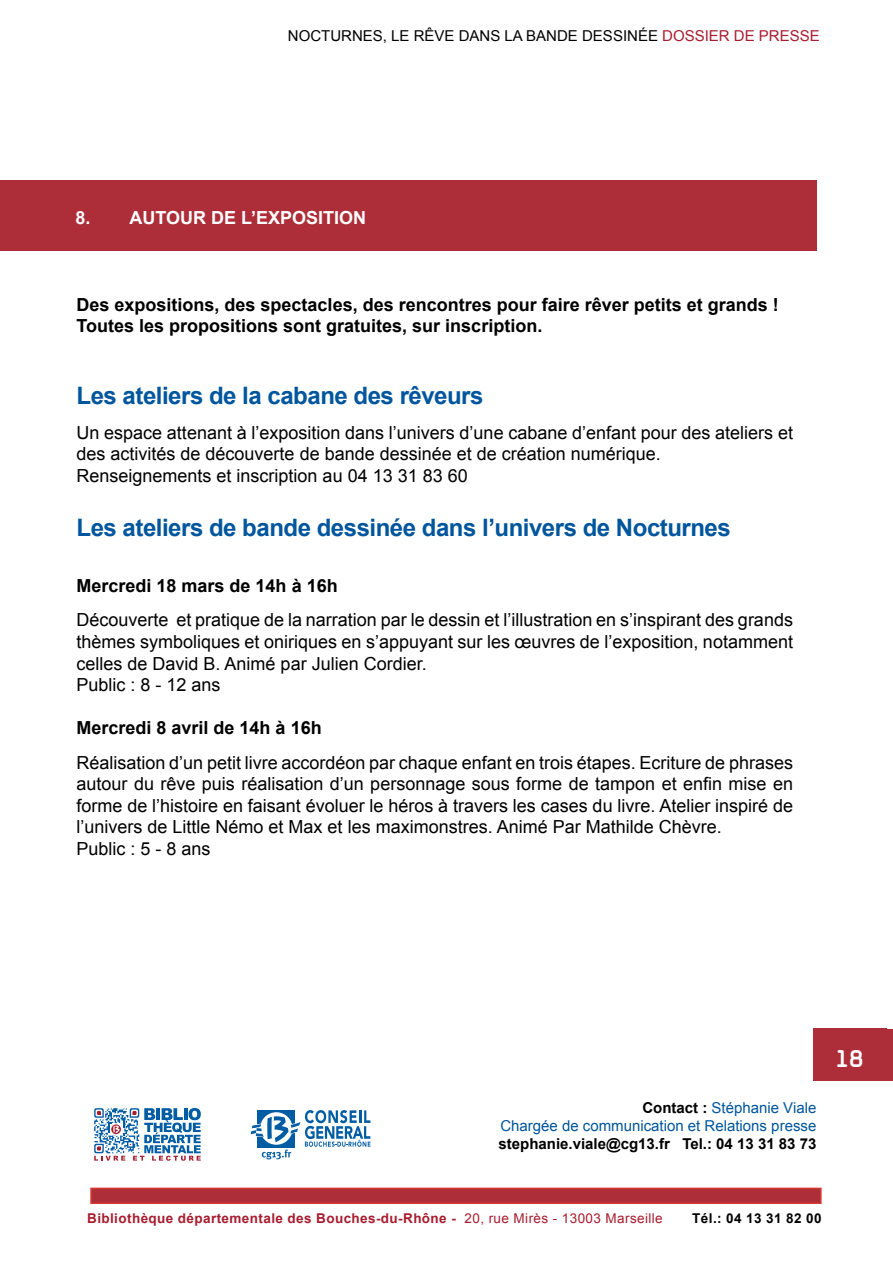
<style>
.page{position:relative;width:893px;height:1263px;background:#fff}
.page>*{position:absolute;margin:0;border:0;box-sizing:border-box;transform-origin:0 0}
.t1{font:700 28.5px "Magda Clean";color:#fff}
.t2{font:700 24px "Arial";letter-spacing:-.02em;color:#00569d}
.t3{font:18px/21.6px "Arial";color:#000}
.t4{font:700 18px/21.6px "Arial";color:#000}
.t5{font:700 18px "Arial";color:#fff}
.t6{font:15px/18px "Arial";color:#00569d;text-align:right}
.t7{font:15px "Arial";color:#000}
.t8{font:700 15px "Arial";color:#000}
.t9{font:700 13.5px "Arial";letter-spacing:.03em;color:#a81c2f}
.t10{font:700 13.5px "Arial";letter-spacing:.03em;color:#000}
.s1{color:#a81c2f}
.s2{font-weight:700;color:#000}
.s3{font-weight:400}
</style>
<div class="page">
<div style="left:813px;top:1030px;width:80px;height:51px;background:#ad2e38"></div>
<div style="left:813px;top:1029px;width:74px;height:51px;background:#ad2e38"></div>
<div style="left:0;top:180px;width:816px;height:71px;background:#ad2e38"></div>
<div style="left:90px;top:1187px;width:732px;height:17px;background:#ad2e38;border:2px solid #d43930"></div>
<svg style="left:94px;top:1108px;width:107px;height:53px"></svg>
<svg style="left:250px;top:1110px;width:120px;height:49px"></svg>
<p class="t7" style="left:288px;top:26px;width:533px">Nocturn es, le rêve dans la ban de dess in ée <span class="s1">Doss ier de presse</span></p>
<p class="t5" style="left:75px;top:206px;width:292px">8. AUTOUR DE L’EXPOSITION</p>
<p class="t4" style="left:77px;top:294px;width:704px">Des expositions, des spectacles, des rencontres pour faire rêver petits et grands !<br>Toutes les propositions sont gratuites, sur inscription.</p>
<h2 class="t2" style="left:77px;top:380px;width:408px">Les ateliers de la cabane des rêveurs</h2>
<p class="t3" style="left:77px;top:422px;width:718px">U n espace attenant à l’exposition dans l’univers d’une cabane d’enfant pour des ateliers et des activités de découverte de bande dessinée et de création numérique.<br>Renseignements et inscription au 04 13 31 83 60</p>
<h2 class="t2" style="left:77px;top:512px;width:656px">Les ateliers de bande dessinée dans l’univers de Nocturnes</h2>
<p class="t4" style="left:77px;top:575px;width:263px">Mercredi 18 mars de 14h à 16h</p>
<p class="t3" style="left:77px;top:609px;width:718px">Découverte et pratique de la narration par le dessin et l’illustration en s’inspirant des grands thèmes symboliques et oniriques en s’appuyant sur les œuvres de l’exposition, notamment celles de David B. Animé par Julien Cordier.<br>Public : 8 - 12 ans</p>
<p class="t4" style="left:77px;top:718px;width:247px">Mercredi 8 avril de 14h à 16h</p>
<p class="t3" style="left:77px;top:752px;width:718px">Réalisation d’un petit livre accordéon par chaque enfant en trois étapes. Ecriture de phrases autour du rêve puis réalisation d’un personnage sous forme de tampon et enfin mise en forme de l’histoire en faisant évoluer le héros à travers les cases du livre. Atelier inspiré de l’univers de Little Némo et Max et les maximonstres. Animé Par Mathilde Chèvre.<br>Public : 5 - 8 ans</p>
<p class="t6" style="left:500px;top:1099px;width:318px"><span class="s2">Contact :</span> Stéphanie Viale<br>Chargée de communication et Relations presse</p>
<p class="t8" style="left:498px;top:1134px;width:319px">stephanie.viale@cg13.fr Tel.: 04 13 31 83 73</p>
<h1 class="t1" style="left:836px;top:1043px;width:29px">18</h1>
<p class="t9" style="left:87px;top:1209px;width:577px">Bibliothèque départementale des Bouches-du-Rhône - <span class="s3">20, rue Mirès - 13003 Marseille</span></p>
<p class="t10" style="left:692px;top:1209px;width:131px">Tél.: 04 13 31 82 00</p>
</div>
